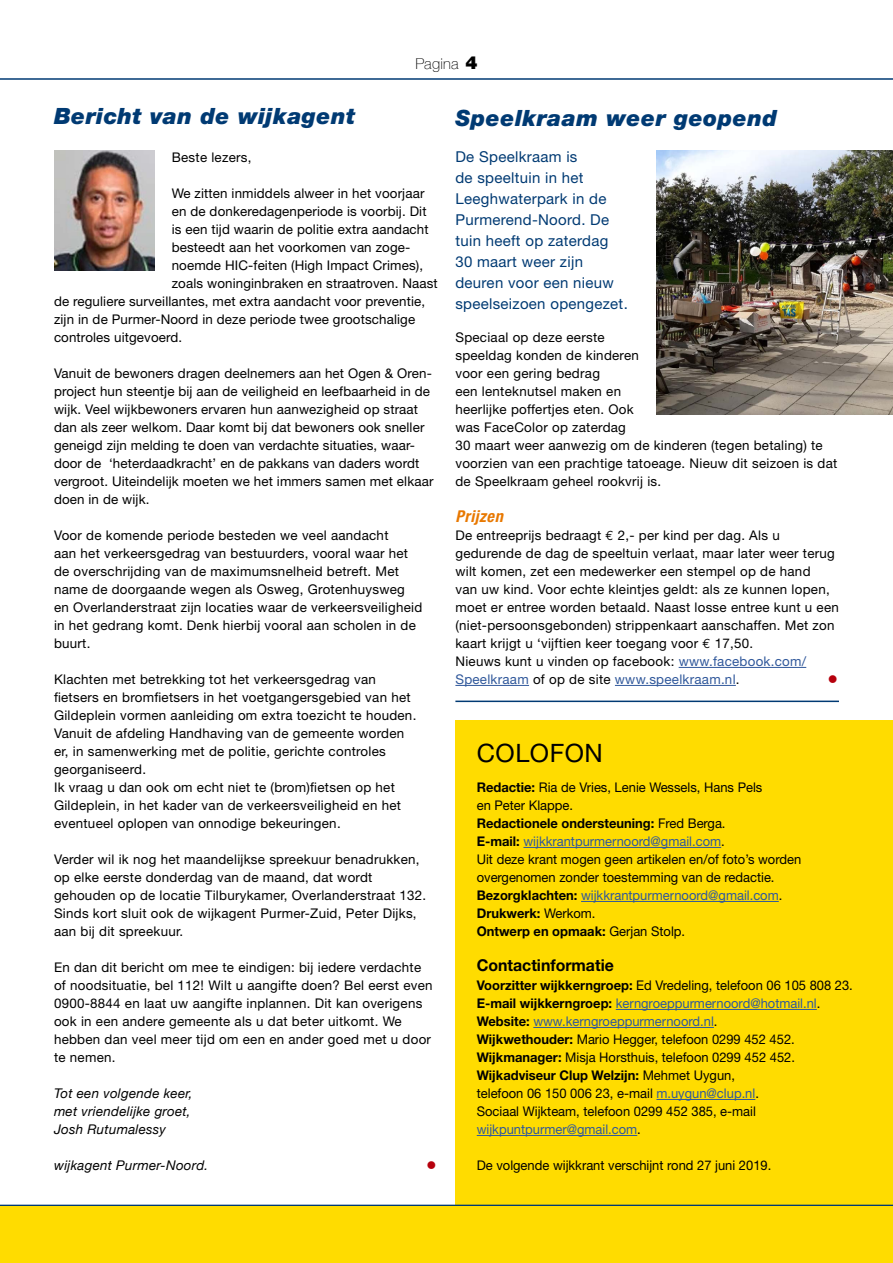
<style>
.page{position:relative;width:893px;height:1263px;background:#fff}
.page>*{position:absolute;margin:0;border:0;box-sizing:border-box;transform-origin:0 0}
.t1{font:25.35px "Helvetica Neue";letter-spacing:.02em;color:#000}
.H1__Kop{font:italic 900 22.5px "Helvetica Neue";letter-spacing:.02em;color:#003a73}
.t2{font:700 16.35px "Helvetica Neue";color:#000}
.H2__Subkop{font:italic 700 condensed 16.35px "Helvetica Neue";letter-spacing:.03em;color:#e87800}
.H__Introtekst{font:15px/21px "Helvetica Neue";letter-spacing:.02em;color:#003a73}
.t3{font:100 15px "Helvetica Neue";letter-spacing:.02em;color:#000}
.P__Tekst_plat{font:13.35px/18px "Helvetica Neue";letter-spacing:.02em;color:#000}
.P__Tekst_plat-2{font:13.35px/18px "Helvetica Neue";color:#000}
.P__Tekst_plat-3{font:13.35px "Helvetica Neue";color:#30589b}
.t4{font:700 13.35px "Helvetica Neue";color:#000}
.P__Tekst_plat-4{font:13.35px/18px "Helvetica Neue";letter-spacing:.02em;color:#30589b}
.P__Tekst_plat-5{font:italic 13.35px "Helvetica Neue";letter-spacing:.02em;color:#000}
.P__Tekst_plat-6{font:13.35px "Wingdings";color:#b6000d}
.s1{font-weight:900;font-size:18px}
.s2{font-family:"Euro Mono"}
.s3{color:#000}
.s4{font-weight:700}
.s5{font-weight:400}
.s6{font-weight:700;color:#000}
.s7{color:#30589b}
</style>
<div class="page">
<hr style="left:0;top:78px;width:893px;height:2px;background:#003a73">
<div style="left:455px;top:720px;width:438px;height:496px;background:#ffdc00"></div>
<hr style="left:523px;top:847px;width:198px;height:1px;background:#30589b">
<hr style="left:581px;top:901px;width:198px;height:1px;background:#30589b">
<hr style="left:616px;top:1009px;width:201px;height:1px;background:#30589b">
<hr style="left:533px;top:1027px;width:181px;height:1px;background:#30589b">
<hr style="left:656px;top:1099px;width:99px;height:1px;background:#30589b">
<hr style="left:477px;top:1135px;width:160px;height:1px;background:#30589b">
<hr style="left:0;top:1205px;width:893px;height:1px;background:#003a73">
<div style="left:0;top:1206px;width:893px;height:57px;background:#ffdc00"></div>
<hr style="left:679px;top:667px;width:127px;height:1px;background:#30589b">
<hr style="left:455px;top:685px;width:74px;height:1px;background:#30589b">
<hr style="left:615px;top:685px;width:121px;height:1px;background:#30589b">
<hr style="left:455px;top:701px;width:384px;height:1px;background:#003a73">
<img style="left:54px;top:151px;width:101px;height:119px">
<img style="left:656px;top:151px;width:237px;height:263px">
<p class="t3" style="left:415px;top:52px;width:63px">Pagina <span class="s1">4</span></p>
<h1 class="H1__Kop" style="left:54px;top:103px;width:303px">Bericht van de wijkagent</h1>
<p class="P__Tekst_plat" style="left:172px;top:148px;width:81px">Beste lezers,</p>
<p class="P__Tekst_plat" style="left:172px;top:184px;width:254px">We zitten inmiddels alweer in het voorjaar</p>
<p class="P__Tekst_plat" style="left:172px;top:202px;width:256px">en de donkeredagenperiode is voorbij. Dit</p>
<p class="P__Tekst_plat" style="left:172px;top:220px;width:258px">is een tijd waarin de politie extra aandacht</p>
<p class="P__Tekst_plat" style="left:172px;top:238px;width:240px">besteedt aan het voorkomen van zoge-</p>
<p class="P__Tekst_plat" style="left:172px;top:256px;width:253px">noemde HIC-feiten (High Impact Crimes),</p>
<p class="P__Tekst_plat" style="left:172px;top:274px;width:268px">zoals woninginbraken en straatroven. Naast</p>
<p class="P__Tekst_plat" style="left:54px;top:292px;width:373px">de reguliere surveillantes, met extra aandacht voor preventie,</p>
<p class="P__Tekst_plat" style="left:54px;top:310px;width:363px">zijn in de Purmer-Noord in deze periode twee grootschalige</p>
<p class="P__Tekst_plat" style="left:54px;top:328px;width:130px">controles uitgevoerd.</p>
<p class="P__Tekst_plat" style="left:54px;top:364px;width:381px">Vanuit de bewoners dragen deelnemers aan het Ogen &amp; Oren&shy;project hun steentje bij aan de veiligheid en leefbaarheid in de wijk. Veel wijkbewoners ervaren hun aanwezigheid op straat dan als zeer welkom. Daar komt bij dat bewoners ook sneller geneigd zijn melding te doen van verdachte situaties, waar&shy;door de ‘heterdaadkracht’ en de pakkans van daders wordt vergroot. Uiteindelijk moeten we het immers samen met elkaar doen in de wijk.</p>
<p class="P__Tekst_plat" style="left:54px;top:526px;width:370px">Voor de komende periode besteden we veel aandacht<br>aan het verkeersgedrag van bestuurders, vooral waar het de overschrijding van de maximumsnelheid betreft. Met name de doorgaande wegen als Osweg, Grotenhuysweg en Overlanderstraat zijn locaties waar de verkeersveiligheid in het gedrang komt. Denk hierbij vooral aan scholen in de buurt.</p>
<p class="P__Tekst_plat" style="left:54px;top:670px;width:364px">Klachten met betrekking tot het verkeersgedrag van fietsers en bromfietsers in het voetgangersgebied van het Gildeplein vormen aanleiding om extra toezicht te houden.<br>Vanuit de afdeling Handhaving van de gemeente worden er, in samenwerking met de politie, gerichte controles georganiseerd.</p>
<p class="P__Tekst_plat" style="left:54px;top:778px;width:349px">Ik vraag u dan ook om echt niet te (brom)fietsen op het<br>Gildeplein, in het kader van de verkeersveiligheid en het eventueel oplopen van onnodige bekeuringen.</p>
<p class="P__Tekst_plat" style="left:54px;top:850px;width:374px">Verder wil ik nog het maandelijkse spreekuur benadrukken, op elke eerste donderdag van de maand, dat wordt gehouden op de locatie Tilburykamer, Overlanderstraat 132.<br>Sinds kort sluit ook de wijkagent Purmer-Zuid, Peter Dijks, aan bij dit spreekuur.</p>
<p class="P__Tekst_plat" style="left:54px;top:958px;width:380px">En dan dit bericht om mee te eindigen: bij iedere verdachte of noodsituatie, bel 112! Wilt u aangifte doen? Bel eerst even 0900-8844 en laat uw aangifte inplannen. Dit kan overigens ook in een andere gemeente als u dat beter uitkomt. We hebben dan veel meer tijd om een en ander goed met u door te nemen.</p>
<p class="P__Tekst_plat-5" style="left:54px;top:1083px;width:140px">Tot een volgende keer,</p>
<p class="P__Tekst_plat-5" style="left:54px;top:1101px;width:138px">met vriendelijke groet,</p>
<p class="P__Tekst_plat-5" style="left:54px;top:1119px;width:114px">Josh Rutumalessy</p>
<p class="P__Tekst_plat-5" style="left:54px;top:1155px;width:156px">wijkagent Purmer-Noord.</p>
<p class="P__Tekst_plat-6" style="left:427px;top:1158px;width:11px">●</p>
<h1 class="H1__Kop" style="left:455px;top:104px;width:323px">Speelkraam weer geopend</h1>
<p class="H__Introtekst" style="left:455px;top:146px;width:174px">De Speelkraam is<br>de speeltuin in het<br>Leeghwaterpark in de<br>Purmerend-Noord. De tuin heeft op zaterdag<br>30 maart weer zijn deuren voor een nieuw speelseizoen opengezet.</p>
<p class="P__Tekst_plat" style="left:455px;top:328px;width:383px">Speciaal op deze eerste<br>speeldag konden de kinderen<br>voor een gering bedrag<br>een lenteknutsel maken en<br>heerlijke poffertjes eten. Ook<br>was FaceColor op zaterdag<br>30 maart weer aanwezig om de kinderen (tegen betaling) te voorzien van een prachtige tatoeage. Nieuw dit seizoen is dat de Speelkraam geheel rookvrij is.</p>
<h2 class="H2__Subkop" style="left:455px;top:506px;width:49px">Prijzen</h2>
<p class="P__Tekst_plat" style="left:455px;top:526px;width:385px">De entreeprijs bedraagt <span class="s2">€</span> 2,- per kind per dag. Als u gedurende de dag de speeltuin verlaat, maar later weer terug wilt komen, zet een medewerker een stempel op de hand<br>van uw kind. Voor echte kleintjes geldt: als ze kunnen lopen, moet er entree worden betaald. Naast losse entree kunt u een (niet-persoonsgebonden) strippenkaart aanschaffen. Met zon kaart krijgt u ‘vijftien keer toegang voor <span class="s2">€</span> 17,50.</p>
<p class="P__Tekst_plat-4" style="left:455px;top:652px;width:352px"><span class="s3">Nieuws kunt u vinden op facebook:</span> www.facebook.com/<br>Speelkraam <span class="s3">of op de site</span> www.speelkraam.nl<span class="s3">.</span></p>
<p class="P__Tekst_plat-6" style="left:828px;top:672px;width:11px">●</p>
<p class="t1" style="left:477px;top:738px;width:128px">COLOFON</p>
<p class="P__Tekst_plat-2" style="left:477px;top:778px;width:287px"><span class="s4">Redactie:</span> Ria de Vries, Lenie Wessels, Hans Pels en Peter Klappe.</p>
<p class="t4" style="left:477px;top:815px;width:250px">Redactionele ondersteuning: <span class="s5">Fred Berga.</span></p>
<p class="P__Tekst_plat-3" style="left:477px;top:833px;width:249px"><span class="s6">E-mail:</span> wijkkrantpurmernoord@gmail.com<span class="s3">.</span></p>
<p class="P__Tekst_plat-2" style="left:477px;top:850px;width:326px">Uit deze krant mogen geen artikelen en/of foto’s worden overgenomen zonder toestemming van de redactie.</p>
<p class="P__Tekst_plat-3" style="left:477px;top:887px;width:307px"><span class="s6">Bezorgklachten:</span> wijkkrantpurmernoord@gmail.com<span class="s3">.</span></p>
<p class="t4" style="left:477px;top:905px;width:120px">Drukwerk: <span class="s5">Werkom.</span></p>
<p class="t4" style="left:477px;top:923px;width:210px">Ontwerp en opmaak: <span class="s5">Gerjan Stolp.</span></p>
<p class="t2" style="left:477px;top:955px;width:139px">Contactinformatie</p>
<p class="P__Tekst_plat-2" style="left:477px;top:976px;width:378px"><span class="s4">Voorzitter wijkkerngroep:</span> Ed Vredeling, telefoon 06 105 808 23.</p>
<p class="P__Tekst_plat-3" style="left:477px;top:995px;width:345px"><span class="s6">E-mail wijkkerngroep:</span> kerngroeppurmernoord@hotmail.nl<span class="s3">.</span></p>
<p class="P__Tekst_plat-3" style="left:477px;top:1013px;width:242px"><span class="s6">Website:</span> www.kerngroeppurmernoord.nl<span class="s3">.</span></p>
<p class="P__Tekst_plat-2" style="left:477px;top:1030px;width:320px"><span class="s4">Wijkwethouder:</span> Mario Hegger, telefoon 0299 452 452.</p>
<p class="P__Tekst_plat-2" style="left:477px;top:1048px;width:320px"><span class="s4">Wijkmanager:</span> Misja Horsthuis, telefoon 0299 452 452.</p>
<p class="t4" style="left:477px;top:1067px;width:260px">Wijkadviseur Clup Welzijn: <span class="s5">Mehmet Uygun,</span></p>
<p class="P__Tekst_plat-2" style="left:477px;top:1084px;width:284px">telefoon 06 150 006 23, e-mail <span class="s7">m.uygun@clup.nl</span>.</p>
<p class="P__Tekst_plat-2" style="left:477px;top:1102px;width:281px">Sociaal Wijkteam, telefoon 0299 452 385, e-mail <span class="s7">wijkpuntpurmer@gmail.com</span>.</p>
<p class="P__Tekst_plat-2" style="left:477px;top:1156px;width:296px">De volgende wijkkrant verschijnt rond 27 juni 2019.</p>
</div>
